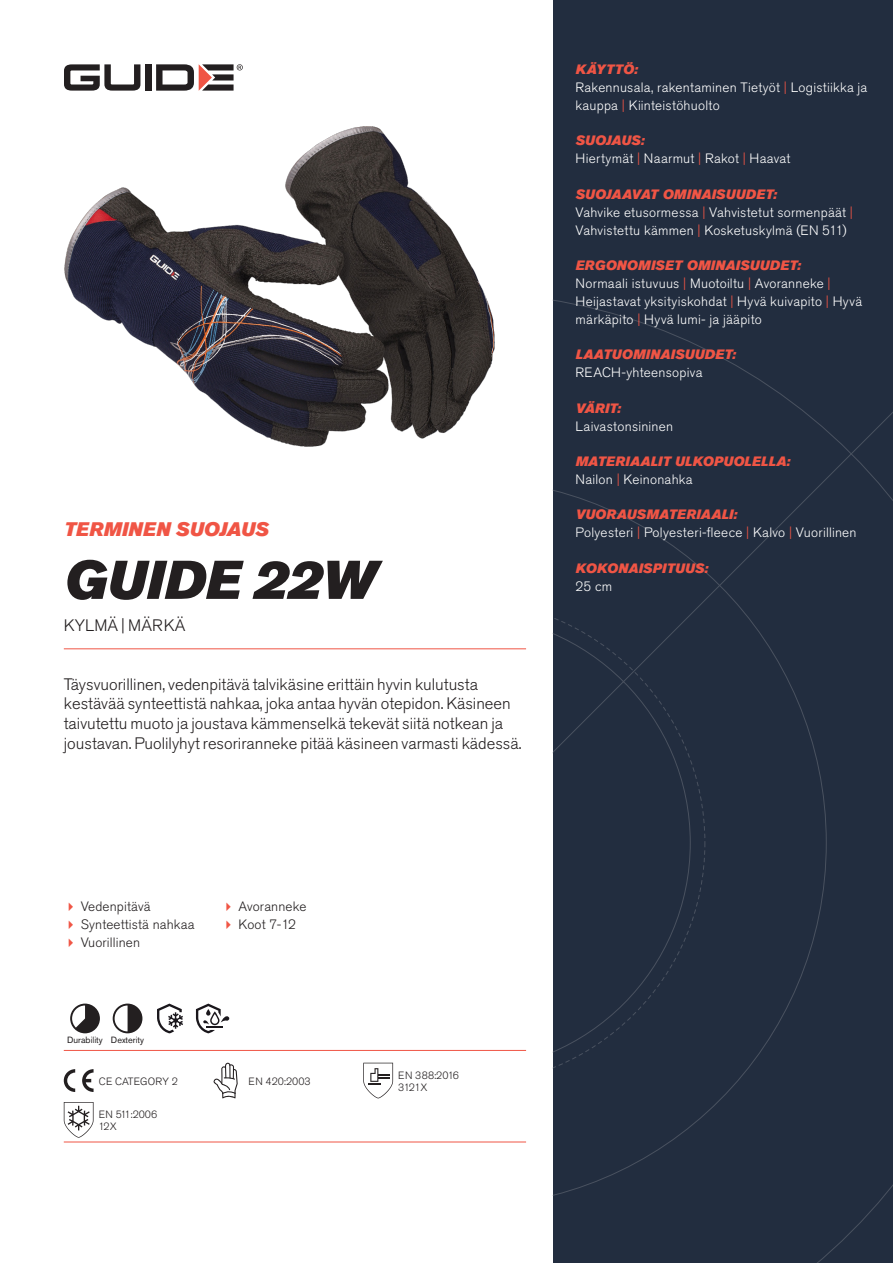
<style>
.page{position:relative;width:893px;height:1263px;background:#fff}
.page>*{position:absolute;margin:0;border:0;box-sizing:border-box;transform-origin:0 0}
.Rubrik{font:italic 54px "Akzidenz Grotesk Pro Super";color:#231f20}
.Överrubrik{font:italic 19.5px "Akzidenz Grotesk Pro Super";letter-spacing:.005em;color:#f05545}
.Ingress{font:300 16.5px/19.8px "Akzidenz Grotesk Pro";color:#231f20}
.Product_-_AltSegment{font:300 16.5px "Akzidenz Grotesk Pro";letter-spacing:.01em;color:#231f20}
.Produkt_-_Brödtext{font:300 13.5px/18px "Akzidenz Grotesk Pro";letter-spacing:.02em;color:#fff}
.Produkt_-_Namn{font:italic 13.5px "Akzidenz Grotesk Pro Super";letter-spacing:.015em;color:#f05545}
.t1{font:300 13.5px "Akzidenz Grotesk Pro";letter-spacing:.01em;color:#231f20}
.t2{font:300 10.5px "Akzidenz Grotesk Pro";color:#231f20}
.Produkt_-_Egenskaper{font:9px "Akzidenz Grotesk Pro";color:#231f20}
.s1{color:#f05545}
</style>
<div class="page">
<div style="left:145px;top:64px;width:7px;height:27px;background:#231f20"></div>
<svg style="left:156px;top:64px;width:87px;height:27px"></svg>
<svg style="left:64px;top:64px;width:76px;height:27px"></svg>
<div style="left:553px;top:0;width:340px;height:1263px;background:#222d3f"></div>
<svg style="left:553px;top:300px;width:340px;height:963px"></svg>
<hr style="left:64px;top:1050px;width:462px;height:1px;background:#f05545">
<hr style="left:64px;top:1142px;width:462px;height:1px;background:#f05545">
<svg style="left:70px;top:1003px;width:30px;height:30px"></svg>
<svg style="left:113px;top:1003px;width:29px;height:30px"></svg>
<svg style="left:157px;top:1003px;width:26px;height:30px"></svg>
<svg style="left:196px;top:1003px;width:33px;height:30px"></svg>
<svg style="left:64px;top:1069px;width:11px;height:23px"></svg>
<svg style="left:82px;top:1069px;width:12px;height:23px"></svg>
<svg style="left:214px;top:1063px;width:24px;height:35px"></svg>
<svg style="left:363px;top:1063px;width:30px;height:35px"></svg>
<svg style="left:64px;top:1102px;width:30px;height:36px"></svg>
<img style="left:64px;top:126px;width:431px;height:321px">
<hr style="left:64px;top:648px;width:462px;height:1px;background:#f05545">
<p class="Överrubrik" style="left:64px;top:517px;width:206px">TERMINEN SUOJAUS</p>
<p class="Rubrik" style="left:64px;top:545px;width:314px">GUIDE 22W</p>
<p class="Product_-_AltSegment" style="left:64px;top:615px;width:123px">KYLMÄ | MÄRKÄ</p>
<p class="Ingress" style="left:64px;top:674px;width:459px">Täysvuorillinen, vedenpitävä talvikäsine erittäin hyvin kulutusta kestävää synteettistä nahkaa, joka antaa hyvän otepidon. Käsineen taivutettu muoto ja joustava kämmenselkä tekevät siitä notkean ja joustavan. Puolilyhyt resoriranneke pitää käsineen varmasti kädessä.</p>
<p class="Produkt_-_Namn" style="left:576px;top:60px;width:64px">KÄYTTÖ:</p>
<p class="Produkt_-_Brödtext" style="left:576px;top:78px;width:293px">Rakennusala, rakentaminen Tietyöt <span class="s1">|</span> Logistiikka ja kauppa <span class="s1">|</span> Kiinteistöhuolto</p>
<p class="Produkt_-_Namn" style="left:576px;top:132px;width:70px">SUOJAUS:</p>
<p class="Produkt_-_Brödtext" style="left:576px;top:150px;width:216px">Hiertymät <span class="s1">|</span> Naarmut <span class="s1">|</span> Rakot <span class="s1">|</span> Haavat</p>
<p class="Produkt_-_Namn" style="left:576px;top:185px;width:203px">SUOJAAVAT OMINAISUUDET:</p>
<p class="Produkt_-_Brödtext" style="left:576px;top:203px;width:279px">Vahvike etusormessa <span class="s1">|</span> Vahvistetut sormenpäät <span class="s1">|<br></span>Vahvistettu kämmen <span class="s1">|</span> Kosketuskylmä (EN 511)</p>
<p class="Produkt_-_Namn" style="left:576px;top:256px;width:227px">ERGONOMISET OMINAISUUDET:</p>
<p class="Produkt_-_Brödtext" style="left:576px;top:274px;width:288px">Normaali istuvuus <span class="s1">|</span> Muotoiltu <span class="s1">|</span> Avoranneke <span class="s1">|<br></span>Heijastavat yksityiskohdat <span class="s1">|</span> Hyvä kuivapito <span class="s1">|</span> Hyvä märkäpito <span class="s1">|</span> Hyvä lumi- ja jääpito</p>
<p class="Produkt_-_Namn" style="left:576px;top:346px;width:162px">LAATUOMINAISUUDET:</p>
<p class="Produkt_-_Brödtext" style="left:576px;top:364px;width:128px">REACH-yhteensopiva</p>
<p class="Produkt_-_Namn" style="left:576px;top:399px;width:47px">VÄRIT:</p>
<p class="Produkt_-_Brödtext" style="left:576px;top:417px;width:99px">Laivastonsininen</p>
<p class="Produkt_-_Namn" style="left:576px;top:452px;width:216px">MATERIAALIT ULKOPUOLELLA:</p>
<p class="Produkt_-_Brödtext" style="left:576px;top:470px;width:119px">Nailon <span class="s1">|</span> Keinonahka</p>
<p class="Produkt_-_Namn" style="left:576px;top:506px;width:163px">VUORAUSMATERIAALI:</p>
<p class="Produkt_-_Brödtext" style="left:576px;top:524px;width:282px">Polyesteri <span class="s1">|</span> Polyesteri-fleece <span class="s1">|</span> Kalvo <span class="s1">|</span> Vuorillinen</p>
<p class="Produkt_-_Namn" style="left:576px;top:559px;width:134px">KOKONAISPITUUS:</p>
<p class="Produkt_-_Brödtext" style="left:576px;top:577px;width:38px">25 cm</p>
<p class="t1" style="left:81px;top:898px;width:71px">Vedenpitävä</p>
<p class="t1" style="left:81px;top:916px;width:115px">Synteettistä nahkaa</p>
<p class="t1" style="left:81px;top:934px;width:61px">Vuorillinen</p>
<p class="t1" style="left:238px;top:898px;width:70px">Avoranneke</p>
<p class="t1" style="left:238px;top:916px;width:59px">Koot 7-12</p>
<p class="Produkt_-_Egenskaper" style="left:67px;top:1034px;width:37px">Durability</p>
<p class="Produkt_-_Egenskaper" style="left:111px;top:1034px;width:35px">Dexterity</p>
<p class="t2" style="left:99px;top:1074px;width:81px">CE CATEGORY 2</p>
<p class="t2" style="left:248px;top:1074px;width:64px">EN 420:2003</p>
<p class="t2" style="left:99px;top:1107px;width:60px">EN 511:2006</p>
<p class="t2" style="left:99px;top:1119px;width:20px">12X</p>
<p class="t2" style="left:398px;top:1068px;width:62px">EN 388:2016</p>
<p class="t2" style="left:398px;top:1080px;width:31px">3121X</p>
</div>
